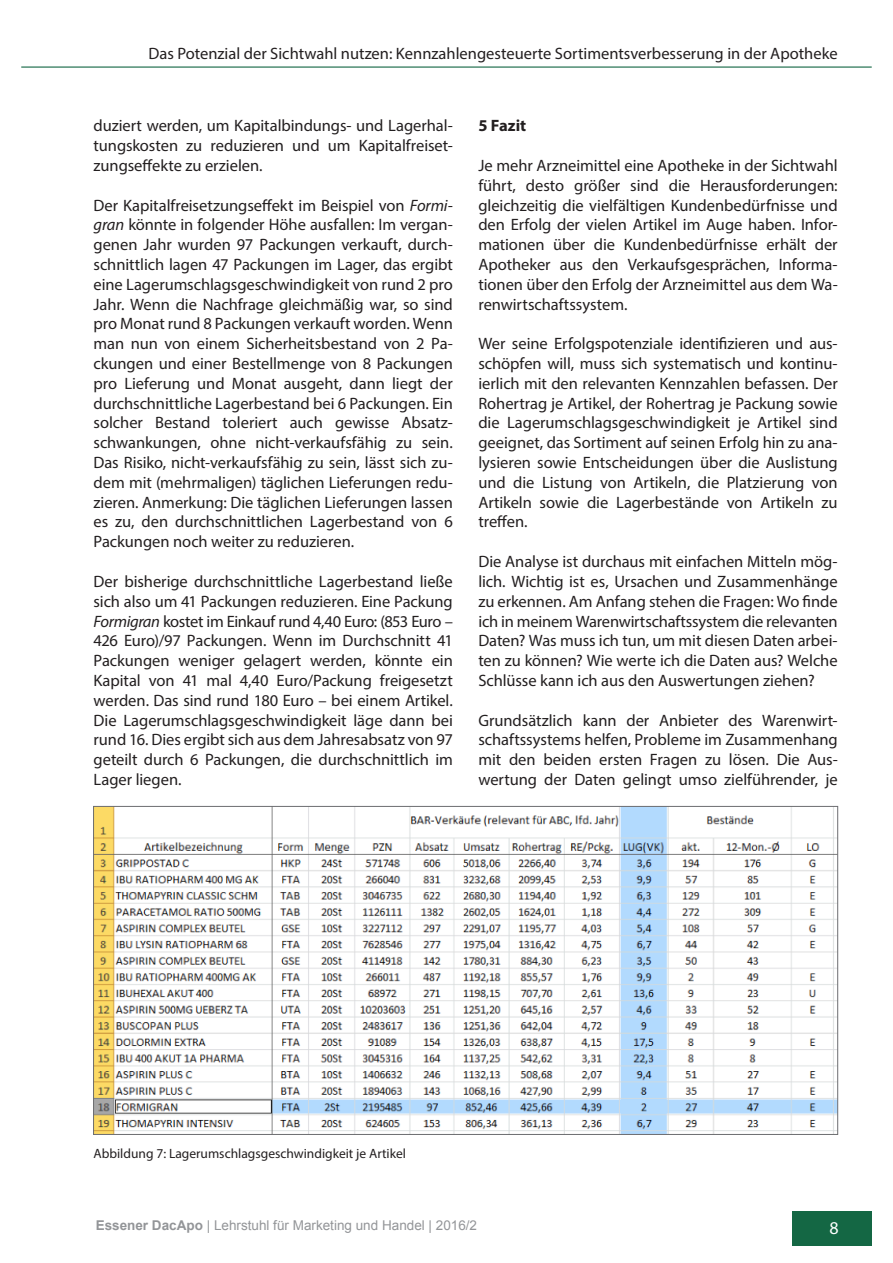
<style>
.page{position:relative;width:893px;height:1263px;background:#fff}
.page>*{position:absolute;margin:0;border:0;box-sizing:border-box;transform-origin:0 0}
.t1{font:18px "Myriad Pro";color:#fff}
.t2{font:16.5px/19.8px "Myriad Pro";color:#231f20;text-align:justify}
.t3{font:700 16.5px "Myriad Pro";letter-spacing:.005em;color:#231f20}
.t4{font:13.5px "Arial";color:#939598}
.t5{font:13.5px "Myriad Pro";color:#231f20}
.s1{font-style:italic}
.s2{font-weight:700}
</style>
<div class="page">
<div style="left:792px;top:1212px;width:80px;height:34px;background:#146744"></div>
<hr style="left:21px;top:67px;width:851px;height:1px;background:#146744">
<img style="left:95px;top:808px;width:741px;height:325px">
<p class="t2" style="left:148px;top:43px;width:691px">Das Potenzial der Sichtwahl nutzen: Kennzahlengesteuerte Sortimentsverbesserung in der Apotheke</p>
<p class="t2" style="left:94px;top:116px;width:361px">duziert werden, um Kapitalbindungs- und Lagerhal&shy;tungskosten zu reduzieren und um Kapitalfreiset&shy;zungseffekte zu erzielen.</p>
<p class="t2" style="left:94px;top:195px;width:361px">Der Kapitalfreisetzungseffekt im Beispiel von <span class="s1">Formi&shy;gran</span> könnte in folgender Höhe ausfallen: Im vergan&shy;genen Jahr wurden 97 Packungen verkauft, durch&shy;schnittlich lagen 47 Packungen im Lager, das ergibt eine Lagerumschlagsgeschwindigkeit von rund 2 pro Jahr. Wenn die Nachfrage gleichmäßig war, so sind pro Monat rund 8 Packungen verkauft worden. Wenn man nun von einem Sicherheitsbestand von 2 Pa&shy;ckungen und einer Bestellmenge von 8 Packungen pro Lieferung und Monat ausgeht, dann liegt der durchschnittliche Lagerbestand bei 6 Packungen. Ein solcher Bestand toleriert auch gewisse Absatz&shy;schwankungen, ohne nicht-verkaufsfähig zu sein.<br>Das Risiko, nicht-verkaufsfähig zu sein, lässt sich zu&shy;dem mit (mehrmaligen) täglichen Lieferungen redu&shy;zieren. Anmerkung: Die täglichen Lieferungen lassen es zu, den durchschnittlichen Lagerbestand von 6<br>Packungen noch weiter zu reduzieren.</p>
<p class="t2" style="left:94px;top:571px;width:361px">Der bisherige durchschnittliche Lagerbestand ließe sich also um 41 Packungen reduzieren. Eine Packung <span class="s1">Formigran</span> kostet im Einkauf rund 4,40 Euro: (853 Euro – 426 Euro)/97 Packungen. Wenn im Durchschnitt 41<br>Packungen weniger gelagert werden, könnte ein Kapital von 41 mal 4,40 Euro/Packung freigesetzt werden. Das sind rund 180 Euro – bei einem Artikel.<br>Die Lagerumschlagsgeschwindigkeit läge dann bei rund 16. Dies ergibt sich aus dem Jahresabsatz von 97 geteilt durch 6 Packungen, die durchschnittlich im Lager liegen.</p>
<p class="t3" style="left:478px;top:115px;width:49px">5 Fazit</p>
<p class="t2" style="left:478px;top:155px;width:361px">Je mehr Arzneimittel eine Apotheke in der Sichtwahl führt, desto größer sind die Herausforderungen: gleichzeitig die vielfältigen Kundenbedürfnisse und den Erfolg der vielen Artikel im Auge haben. Infor&shy;mationen über die Kundenbedürfnisse erhält der Apotheker aus den Verkaufsgesprächen, Informa&shy;tionen über den Erfolg der Arzneimittel aus dem Wa&shy;renwirtschaftssystem.</p>
<p class="t2" style="left:478px;top:334px;width:361px">Wer seine Erfolgspotenziale identifizieren und aus&shy;schöpfen will, muss sich systematisch und kontinu&shy;ierlich mit den relevanten Kennzahlen befassen. Der Rohertrag je Artikel, der Rohertrag je Packung sowie die Lagerumschlagsgeschwindigkeit je Artikel sind geeignet, das Sortiment auf seinen Erfolg hin zu ana&shy;lysieren sowie Entscheidungen über die Auslistung und die Listung von Artikeln, die Platzierung von Artikeln sowie die Lagerbestände von Artikeln zu treffen.</p>
<p class="t2" style="left:478px;top:551px;width:361px">Die Analyse ist durchaus mit einfachen Mitteln mög&shy;lich. Wichtig ist es, Ursachen und Zusammenhänge zu erkennen. Am Anfang stehen die Fragen: Wo finde ich in meinem Warenwirtschaftssystem die relevanten Daten? Was muss ich tun, um mit diesen Daten arbei&shy;ten zu können? Wie werte ich die Daten aus? Welche Schlüsse kann ich aus den Auswertungen ziehen?</p>
<p class="t2" style="left:478px;top:710px;width:361px">Grundsätzlich kann der Anbieter des Warenwirt&shy;schaftssystems helfen, Probleme im Zusammenhang mit den beiden ersten Fragen zu lösen. Die Aus&shy;wertung der Daten gelingt umso zielführender, je</p>
<p class="t5" style="left:94px;top:1145px;width:314px">Abbildung 7: Lagerumschlagsgeschwindigkeit je Artikel</p>
<p class="t4" style="left:96px;top:1217px;width:383px"><span class="s2">Essener DacApo</span> | Lehrstuhl für Marketing und Handel | 2016/2</p>
<p class="t1" style="left:829px;top:1217px;width:11px">8</p>
</div>
